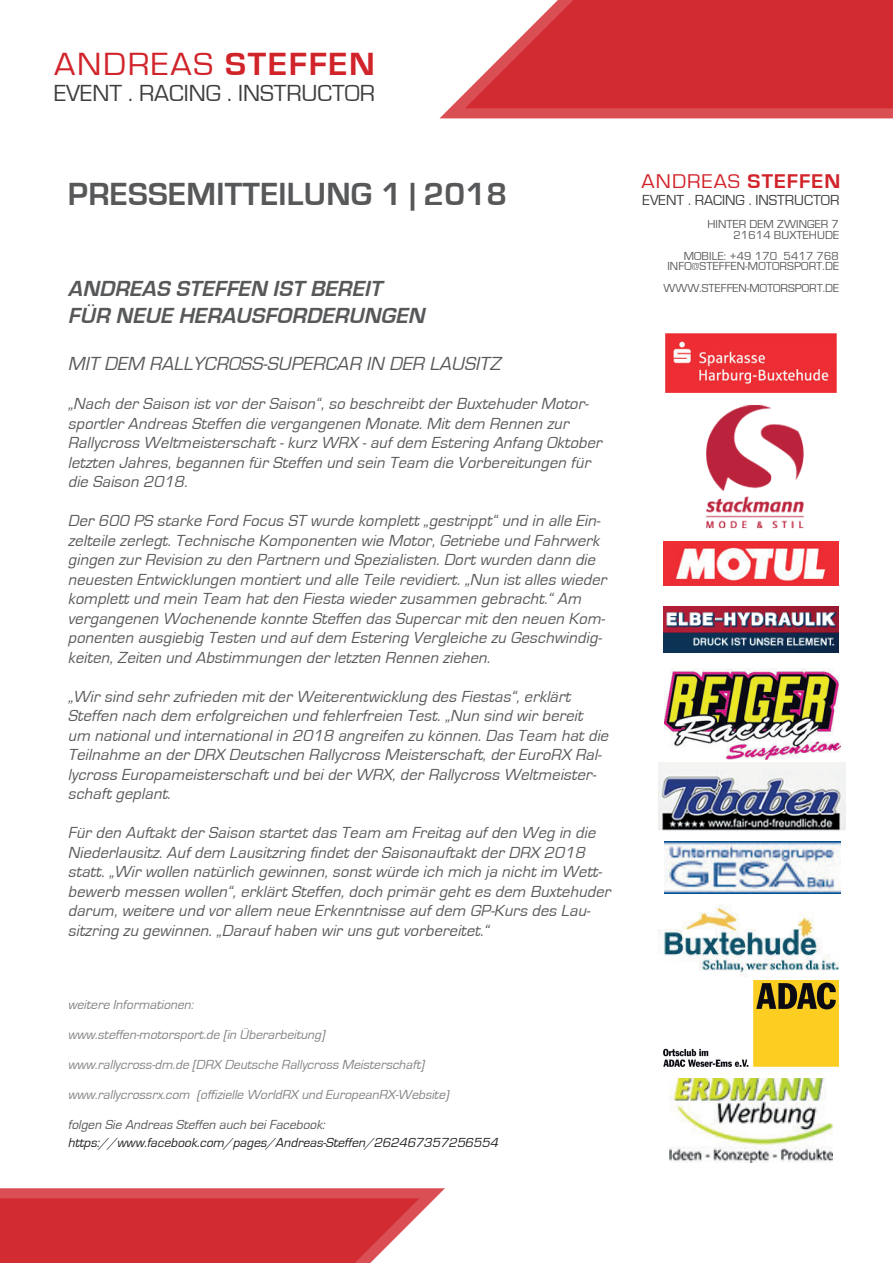
<style>
.page{position:relative;width:893px;height:1263px;background:#fff}
.page>*{position:absolute;margin:0;border:0;box-sizing:border-box;transform-origin:0 0}
.t1{font:700 33px "Eurostile";letter-spacing:.01em;color:#57585a}
.t2{font:33px "Eurostile";letter-spacing:.05em;color:#d1232a;scale:1.06 1}
.t3{font:24px "Eurostile";color:#3e3e3f}
.t4{font:italic 700 22.5px/27px "Eurostile";color:#57585a}
.t5{font:20.4px "Eurostile";letter-spacing:.05em;color:#d1232a;scale:1.06 1}
.t6{font:italic 19.5px "Eurostile";color:#57585a}
.t7{font:italic 16.5px/19.5px "Eurostile";letter-spacing:.01em;color:#57585a}
.t8{font:15px "Eurostile";color:#3e3e3f}
.t9{font:italic 13.5px "Eurostile";color:#808285}
.t10{font:italic 13.5px "Eurostile";color:#231f20}
.t11{font:italic 13.5px "Eurostile";color:#57585a}
.t12{font:12px/10.5px "Eurostile";letter-spacing:.01em;color:#57585a;text-align:right}
.s1{font-weight:700}
</style>
<div class="page">
<img style="left:669px;top:1079px;width:164px;height:83px">
<img style="left:706px;top:405px;width:98px;height:124px">
<img style="left:665px;top:334px;width:172px;height:58px">
<img style="left:664px;top:841px;width:176px;height:53px">
<img style="left:663px;top:541px;width:176px;height:45px">
<svg style="left:440px;top:93px;width:453px;height:25px;background:#dc595d"></svg>
<svg style="left:465px;top:0;width:428px;height:108px;background:#d64046"></svg>
<svg style="left:0;top:1188px;width:445px;height:75px;background:#d74349"></svg>
<img style="left:663px;top:607px;width:176px;height:45px">
<img style="left:658px;top:762px;width:187px;height:69px">
<img style="left:663px;top:980px;width:176px;height:86px">
<img style="left:659px;top:905px;width:180px;height:70px">
<img style="left:664px;top:668px;width:176px;height:91px">
<h1 class="t2" style="left:54px;top:46px;width:304px">ANDREAS <span class="s1">STEFFEN</span></h1>
<h2 class="t3" style="left:54px;top:80px;width:323px">EVENT . RACING . INSTRUCTOR</h2>
<h1 class="t1" style="left:68px;top:176px;width:441px">PRESSEMITTEILUNG 1 | 2018</h1>
<h3 class="t4" style="left:68px;top:276px;width:363px">ANDREAS STEFFEN IST BEREIT<br>FÜR NEUE HERAUSFORDERUNGEN</h3>
<p class="t6" style="left:68px;top:353px;width:439px">MIT DEM RALLYCROSS-SUPERCAR IN DER LAUSITZ</p>
<p class="t7" style="left:68px;top:394px;width:539px">„Nach derSaison istvorderSaison“,so beschreibtderBuxtehuderMotor&shy;sportlerAndreas Steffen die vergangenen Monate.Mitdem Rennen zur Rallycross Weltmeisterschaft-kurzWRX -aufdem Estering Anfang Oktober letzten Jahres,begannen fürSteffen und sein Team die Vorbereitungen für die Saison 2018.</p>
<p class="t7" style="left:68px;top:511px;width:544px">Der600 PS starke Ford Focus ST wurde komplett„gestrippt“und in alle Ein&shy;zelteile zerlegt.Technische Komponenten wie Motor,Getriebe und Fahrwerk gingen zurRevision zu den Partnern und Spezialisten.Dortwurden dann die neuesten Entwicklungen montiertund alle Teile revidiert.„Nun istalles wieder komplettund mein Team hatden Fiesta wiederzusammen gebracht.“Am vergangenen Wochenende konnte Steffen das Supercarmitden neuen Kom&shy;ponenten ausgiebig Testen und aufdem Estering Vergleiche zu Geschwindig&shy;keiten,Zeiten und Abstimmungen derletzten Rennen ziehen.</p>
<p class="t7" style="left:68px;top:687px;width:546px">„Wirsind sehrzufrieden mitderWeiterentwicklung des Fiestas“,erklärt Steffen nach dem erfolgreichen und fehlerfreien Test.„Nun sind wirbereit um nationalund internationalin 2018 angreifen zu können.Das Team hatdie Teilnahme an derDRX Deutschen Rallycross Meisterschaft,derEuroRX Ral&shy;lycross Europameisterschaftund beiderWRX,derRallycross Weltmeister&shy;schaftgeplant.</p>
<p class="t7" style="left:68px;top:823px;width:548px">Fürden AuftaktderSaison startetdas Team am Freitag aufden Weg in die Niederlausitz.Aufdem Lausitzring findetderSaisonauftaktderDRX 2018 statt.„Wirwollen natürlich gewinnen,sonstwürde ich mich ja nichtim Wett&shy;bewerb messen wollen“,erklärtSteffen,doch primärgehtes dem Buxtehuder darum,weitere und vorallem neue Erkenntnisse aufdem GP-Kurs des Lau&shy;sitzring zu gewinnen.„Daraufhaben wiruns gutvorbereitet.“</p>
<p class="t9" style="left:68px;top:997px;width:130px">weitere Informationen:</p>
<p class="t9" style="left:68px;top:1027px;width:262px">www.steffen-motorsport.de [in Überarbeitung]</p>
<p class="t9" style="left:68px;top:1057px;width:361px">www.rallycross-dm.de [DRX Deutsche Rallycross Meisterschaft]</p>
<p class="t9" style="left:68px;top:1087px;width:386px">www.rallycrossrx.com (offizielle WorldRX und EuropeanRX-Website)</p>
<p class="t11" style="left:68px;top:1117px;width:262px">folgen Sie Andreas Steffen auch beiFacebook:</p>
<p class="t10" style="left:68px;top:1135px;width:435px">https://www.facebook.com/pages/Andreas-Steffen/262467357256554</p>
<p class="t5" style="left:642px;top:171px;width:189px">ANDREAS <span class="s1">STEFFEN</span></p>
<p class="t8" style="left:643px;top:192px;width:198px">EVENT . RACING . INSTRUCTOR</p>
<p class="t12" style="left:707px;top:219px;width:133px">HINTER DEM ZWINGER 7<br>21614 BUXTEHUDE</p>
<p class="t12" style="left:667px;top:251px;width:173px">MOBILE: +49 170 5417 768<br>INFO@STEFFEN-MOTORSPORT.DE</p>
<p class="t12" style="left:664px;top:283px;width:177px">WWW.STEFFEN-MOTORSPORT.DE</p>
</div>
